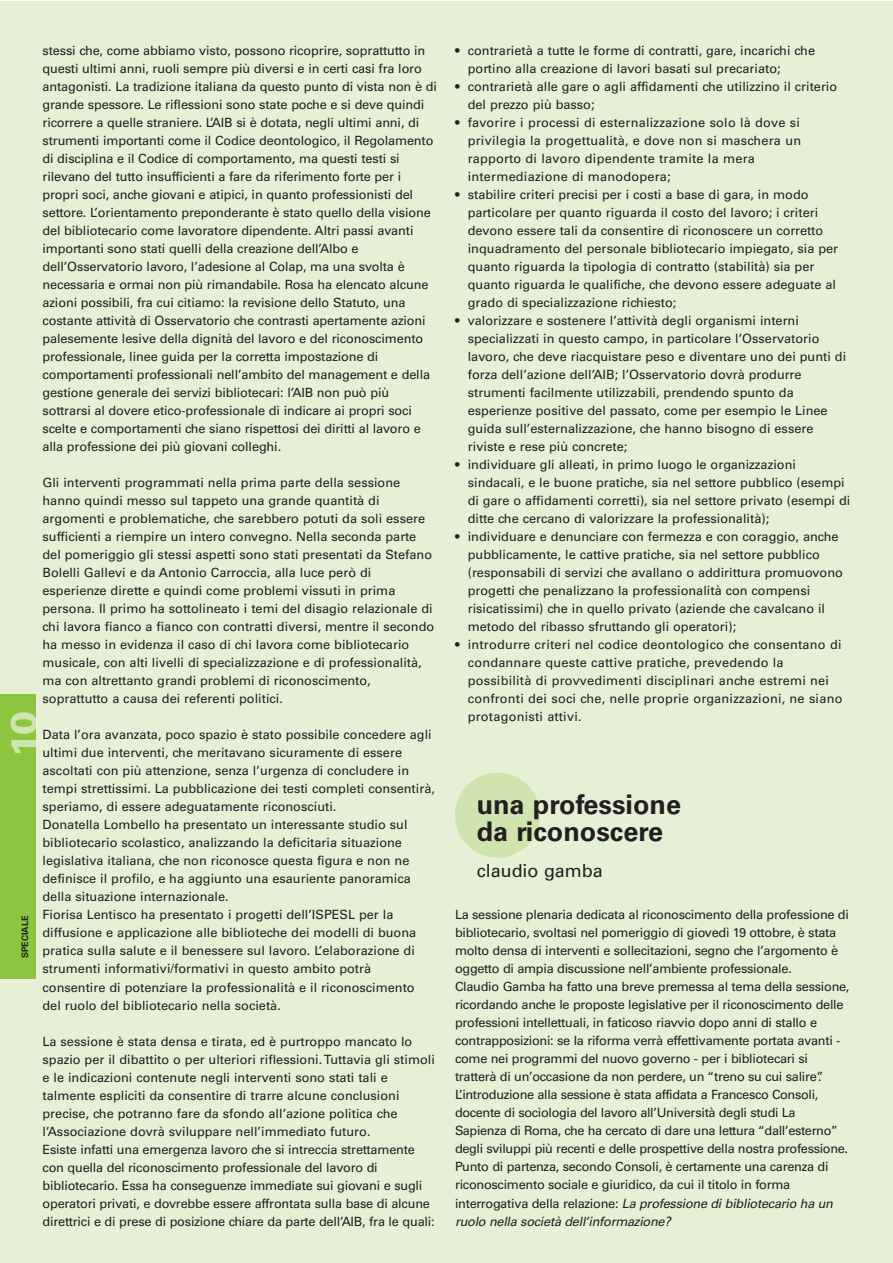
<style>
.page{position:relative;width:893px;height:1263px;background:#fff}
.page>*{position:absolute;margin:0;border:0;box-sizing:border-box;transform-origin:0 0}
.t1{font:900 36px "Univers";color:#cfe4ae}
.t2{font:700 27px/27px "Univers";color:#231f20}
.t3{font:18px "Univers";color:#231f20}
.t4{font:12.75px/18px "Univers";color:#231f20}
.t5{font:12.75px/18px "Univers";letter-spacing:-.02em;color:#231f20}
.t6{font:700 9px "Univers";color:#231f20}
.s1{font-style:italic}
</style>
<div class="page">
<div style="left:0;top:1px;width:893px;height:1262px;background:#e5f0d4"></div>
<div style="left:455px;top:773px;width:85px;height:85px;background:#cfe4ae;border-radius:50%"></div>
<div style="left:0;top:694px;width:36px;height:285px;background:#8cc63f"></div>
<hr style="left:36px;top:694px;width:1px;height:285px;background:#fff">
<p class="t4" style="left:43px;top:43px;width:396px">stessi che, come abbiamo visto, possono ricoprire, soprattutto in questi ultimi anni, ruoli sempre più diversi e in certi casi fra loro antagonisti. La tradizione italiana da questo punto di vista non è di grande spessore. Le riflessioni sono state poche e si deve quindi ricorrere a quelle straniere. L’AIB si è dotata, negli ultimi anni, di strumenti importanti come il Codice deontologico, il Regolamento di disciplina e il Codice di comportamento, ma questi testi si rilevano del tutto insufficienti a fare da riferimento forte per i propri soci, anche giovani e atipici, in quanto professionisti del settore. L’orientamento preponderante è stato quello della visione del bibliotecario come lavoratore dipendente. Altri passi avanti importanti sono stati quelli della creazione dell’Albo e dell’Osservatorio lavoro, l’adesione al Colap, ma una svolta è necessaria e ormai non più rimandabile. Rosa ha elencato alcune azioni possibili, fra cui citiamo: la revisione dello Statuto, una costante attività di Osservatorio che contrasti apertamente azioni palesemente lesive della dignità del lavoro e del riconoscimento professionale, linee guida per la corretta impostazione di comportamenti professionali nell’ambito del management e della gestione generale dei servizi bibliotecari: l’AIB non può più sottrarsi al dovere etico-professionale di indicare ai propri soci scelte e comportamenti che siano rispettosi dei diritti al lavoro e alla professione dei più giovani colleghi.</p>
<p class="t4" style="left:43px;top:475px;width:393px">Gli interventi programmati nella prima parte della sessione hanno quindi messo sul tappeto una grande quantità di argomenti e problematiche, che sarebbero potuti da soli essere sufficienti a riempire un intero convegno. Nella seconda parte del pomeriggio gli stessi aspetti sono stati presentati da Stefano Bolelli Gallevi e da Antonio Carroccia, alla luce però di esperienze dirette e quindi come problemi vissuti in prima persona. Il primo ha sottolineato i temi del disagio relazionale di chi lavora fianco a fianco con contratti diversi, mentre il secondo ha messo in evidenza il caso di chi lavora come bibliotecario musicale, con alti livelli di specializzazione e di professionalità, ma con altrettanto grandi problemi di riconoscimento, soprattutto a causa dei referenti politici.</p>
<p class="t4" style="left:43px;top:727px;width:394px">Data l’ora avanzata, poco spazio è stato possibile concedere agli ultimi due interventi, che meritavano sicuramente di essere ascoltati con più attenzione, senza l’urgenza di concludere in tempi strettissimi. La pubblicazione dei testi completi consentirà, speriamo, di essere adeguatamente riconosciuti.<br>Donatella Lombello ha presentato un interessante studio sul bibliotecario scolastico, analizzando la deficitaria situazione legislativa italiana, che non riconosce questa figura e non ne definisce il profilo, e ha aggiunto una esauriente panoramica della situazione internazionale.<br>Fiorisa Lentisco ha presentato i progetti dell’ISPESL per la diffusione e applicazione alle biblioteche dei modelli di buona pratica sulla salute e il benessere sul lavoro. L’elaborazione di strumenti informativi/formativi in questo ambito potrà consentire di potenziare la professionalità e il riconoscimento del ruolo del bibliotecario nella società.</p>
<p class="t4" style="left:43px;top:1033px;width:394px">La sessione è stata densa e tirata, ed è purtroppo mancato lo spazio per il dibattito o per ulteriori riflessioni. Tuttavia gli stimoli e le indicazioni contenute negli interventi sono stati tali e talmente espliciti da consentire di trarre alcune conclusioni precise, che potranno fare da sfondo all’azione politica che l’Associazione dovrà sviluppare nell’immediato futuro.<br>Esiste infatti una emergenza lavoro che si intreccia strettamente con quella del riconoscimento professionale del lavoro di bibliotecario. Essa ha conseguenze immediate sui giovani e sugli operatori privati, e dovrebbe essere affrontata sulla base di alcune direttrici e di prese di posizione chiare da parte dell’AIB, fra le quali:</p>
<h1 class="t1" style="left:11px;top:757px;width:47px;rotate:-90deg">10</h1>
<p class="t6" style="left:22px;top:958px;width:44px;rotate:-90deg">SPECIALE</p>
<p class="t4" style="left:468px;top:43px;width:349px;text-indent:-13px">• contrarietà a tutte le forme di contratti, gare, incarichi che portino alla creazione di lavori basati sul precariato;</p>
<p class="t4" style="left:468px;top:79px;width:371px;text-indent:-13px">• contrarietà alle gare o agli affidamenti che utilizzino il criterio del prezzo più basso;</p>
<p class="t4" style="left:468px;top:115px;width:335px;text-indent:-13px">• favorire i processi di esternalizzazione solo là dove si privilegia la progettualità, e dove non si maschera un rapporto di lavoro dipendente tramite la mera intermediazione di manodopera;</p>
<p class="t4" style="left:468px;top:187px;width:372px;text-indent:-13px">• stabilire criteri precisi per i costi a base di gara, in modo particolare per quanto riguarda il costo del lavoro; i criteri devono essere tali da consentire di riconoscere un corretto inquadramento del personale bibliotecario impiegato, sia per quanto riguarda la tipologia di contratto (stabilità) sia per quanto riguarda le qualifiche, che devono essere adeguate al grado di specializzazione richiesto;</p>
<p class="t4" style="left:468px;top:313px;width:380px;text-indent:-13px">• valorizzare e sostenere l’attività degli organismi interni specializzati in questo campo, in particolare l’Osservatorio lavoro, che deve riacquistare peso e diventare uno dei punti di forza dell’azione dell’AIB; l’Osservatorio dovrà produrre strumenti facilmente utilizzabili, prendendo spunto da esperienze positive del passato, come per esempio le Linee guida sull’esternalizzazione, che hanno bisogno di essere riviste e rese più concrete;</p>
<p class="t4" style="left:468px;top:457px;width:384px;text-indent:-13px">• individuare gli alleati, in primo luogo le organizzazioni sindacali, e le buone pratiche, sia nel settore pubblico (esempi di gare o affidamenti corretti), sia nel settore privato (esempi di ditte che cercano di valorizzare la professionalità);</p>
<p class="t4" style="left:468px;top:529px;width:377px;text-indent:-13px">• individuare e denunciare con fermezza e con coraggio, anche pubblicamente, le cattive pratiche, sia nel settore pubblico (responsabili di servizi che avallano o addirittura promuovono progetti che penalizzano la professionalità con compensi risicatissimi) che in quello privato (aziende che cavalcano il metodo del ribasso sfruttando gli operatori);</p>
<p class="t4" style="left:468px;top:637px;width:376px;text-indent:-13px">• introdurre criteri nel codice deontologico che consentano di condannare queste cattive pratiche, prevedendo la possibilità di provvedimenti disciplinari anche estremi nei confronti dei soci che, nelle proprie organizzazioni, ne siano protagonisti attivi.</p>
<h2 class="t2" style="left:477px;top:793px;width:206px">una professione da riconoscere</h2>
<h3 class="t3" style="left:477px;top:864px;width:128px">claudio gamba</h3>
<p class="t5" style="left:455px;top:907px;width:396px">La sessione plenaria dedicata al riconoscimento della professione di bibliotecario, svoltasi nel pomeriggio di giovedì 19 ottobre, è stata molto densa di interventi e sollecitazioni, segno che l’argomento è oggetto di ampia discussione nell’ambiente professionale.<br>Claudio Gamba ha fatto una breve premessa al tema della sessione, ricordando anche le proposte legislative per il riconoscimento delle professioni intellettuali, in faticoso riavvio dopo anni di stallo e contrapposizioni: se la riforma verrà effettivamente portata avanti - come nei programmi del nuovo governo - per i bibliotecari si tratterà di un’occasione da non perdere, un “treno su cui salire”.<br>L’introduzione alla sessione è stata affidata a Francesco Consoli, docente di sociologia del lavoro all’Università degli studi La Sapienza di Roma, che ha cercato di dare una lettura “dall’esterno” degli sviluppi più recenti e delle prospettive della nostra professione.<br>Punto di partenza, secondo Consoli, è certamente una carenza di riconoscimento sociale e giuridico, da cui il titolo in forma interrogativa della relazione: <span class="s1">La professione di bibliotecario ha un ruolo nella società dell’informazione?</span></p>
</div>
